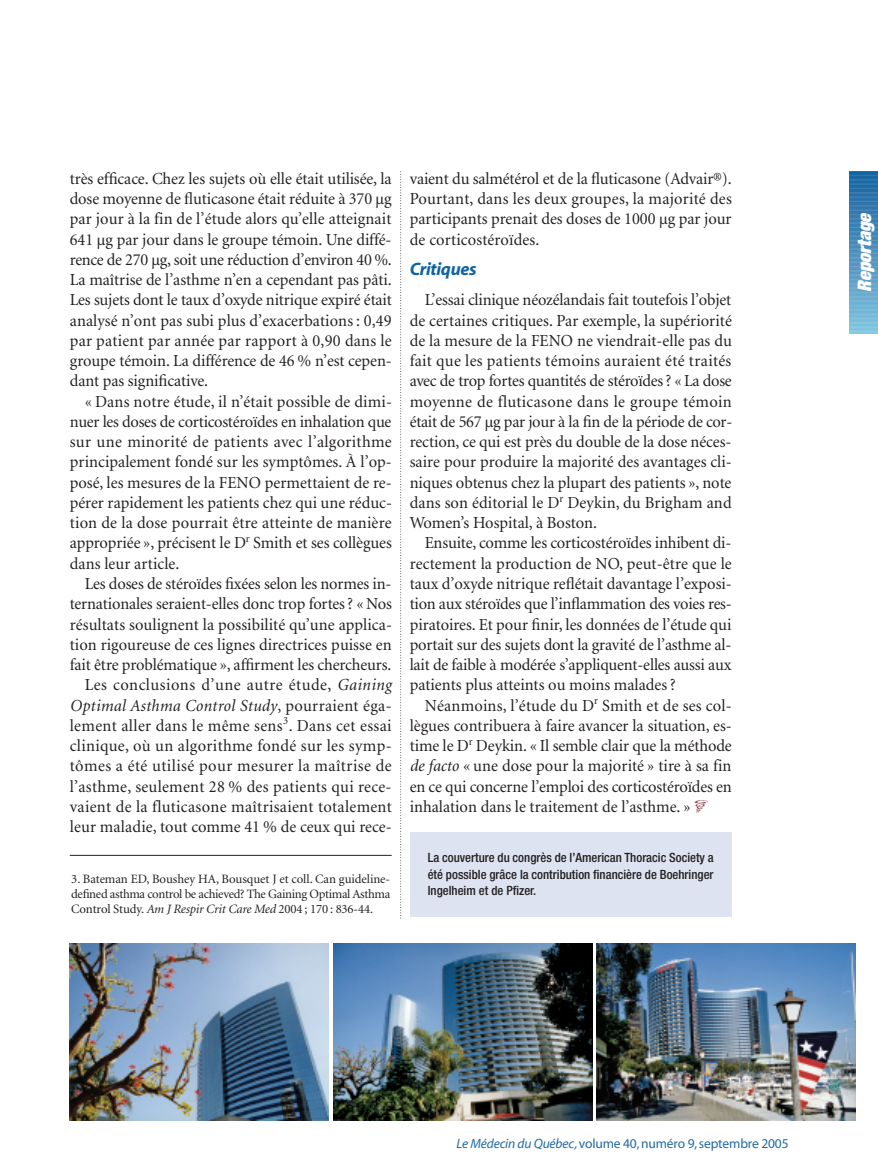
<style>
.page{position:relative;width:878px;height:1175px;background:#fff}
.page>*{position:absolute;margin:0;border:0;box-sizing:border-box;transform-origin:0 0}
.t1{font:italic 900 expanded 18.75px "Helvetica Neue";color:#fff}
.t2{font:italic 700 18px "Myriad";letter-spacing:-.02em;color:#0e64a1}
.t3{font:16.8px/20.2px "Minion";color:#231f20;text-align:justify}
.t4{font:13.5px "Myriad";letter-spacing:-.01em;color:#216aa5}
.t5{font:12.75px/15px "Minion";letter-spacing:-.025em;color:#231f20;text-align:justify}
.t6{font:500 condensed 12.75px/16.5px "Helvetica Neue";color:#231f20;text-align:justify}
.s1{font-style:italic}
</style>
<div class="page">
<svg style="left:400px;top:172px;width:1px;height:746px"></svg>
<svg style="left:849px;top:172px;width:29px;height:162px"></svg>
<hr style="left:70px;top:855px;width:322px;height:1px;background:#231f20">
<img style="left:70px;top:943px;width:258px;height:177px">
<img style="left:333px;top:943px;width:259px;height:177px">
<img style="left:596px;top:943px;width:259px;height:177px">
<div style="left:410px;top:832px;width:321px;height:84px;background:#dde3f0"></div>
<p class="t3" style="left:70px;top:170px;width:323px">très efficace. Chez les sujets où elle était utilisée, la dose moyenne de fluticasone était réduite à 370 µg par jour à la fin de l’étude alors qu’elle atteignait 641 µg par jour dans le groupe témoin. Une diffé&shy;rence de 270 µg, soit une réduction d’environ 40 %.<br>La maîtrise de l’asthme n’en a cependant pas pâti.<br>Les sujets dont le taux d’oxyde nitrique expiré était analysé n’ont pas subi plus d’exacerbations : 0,49 par patient par année par rapport à 0,90 dans le groupe témoin. La différence de 46 % n’est cepen&shy;dant pas significative.</p>
<p class="t3" style="left:70px;top:392px;width:324px;text-indent:15px">« Dans notre étude, il n’était possible de dimi&shy;nuer les doses de corticostéroïdes en inhalation que sur une minorité de patients avec l’algorithme principalement fondé sur les symptômes. À l’op&shy;posé, les mesures de la FENO permettaient de re&shy;pérer rapidement les patients chez qui une réduc&shy;tion de la dose pourrait être atteinte de manière appropriée », précisent le D<sup>r</sup> Smith et ses collègues dans leur article.</p>
<p class="t3" style="left:70px;top:575px;width:324px;text-align:right">Les doses de stéroïdes fixées selon les normes in&shy;ternationales seraient-elles donc trop fortes ? « Nos résultats soulignent la possibilité qu’une applica&shy;tion rigoureuse de ces lignes directrices puisse en fait être problématique », affirment les chercheurs.<br>Les conclusions d’une autre étude, <span class="s1">Gaining Optimal Asthma Control Study</span>, pourraient éga&shy;lement aller dans le même sens<sup>3</sup>. Dans cet essai clinique, où un algorithme fondé sur les symp&shy;tômes a été utilisé pour mesurer la maîtrise de l’asthme, seulement 28 % des patients qui rece&shy;vaient de la fluticasone maîtrisaient totalement leur maladie, tout comme 41 % de ceux qui rece-</p>
<p class="t5" style="left:71px;top:872px;width:320px">3. Bateman ED, Boushey HA, Bousquet J et coll. Can guideline&shy;defined asthma control be achieved? The Gaining Optimal Asthma Control Study. <span class="s1">Am J Respir Crit Care Med</span> 2004 ; 170 : 836-44.</p>
<p class="t3" style="left:409px;top:170px;width:323px">vaient du salmétérol et de la fluticasone (Advair®).<br>Pourtant, dans les deux groupes, la majorité des participants prenait des doses de 1000 µg par jour de corticostéroïdes.</p>
<p class="t2" style="left:410px;top:262px;width:68px">Critiques</p>
<p class="t3" style="left:409px;top:291px;width:324px;text-indent:15px">L’essai clinique néozélandais fait toutefois l’objet de certaines critiques. Par exemple, la supériorité de la mesure de la FENO ne viendrait-elle pas du fait que les patients témoins auraient été traités avec de trop fortes quantités de stéroïdes ? « La dose moyenne de fluticasone dans le groupe témoin était de 567 µg par jour à la fin de la période de cor&shy;rection, ce qui est près du double de la dose néces&shy;saire pour produire la majorité des avantages cli&shy;niques obtenus chez la plupart des patients », note dans son éditorial le D<sup>r</sup> Deykin, du Brigham and Women’s Hospital, à Boston.</p>
<p class="t3" style="left:410px;top:534px;width:323px;text-indent:15px">Ensuite, comme les corticostéroïdes inhibent di&shy;rectement la production de NO, peut-être que le taux d’oxyde nitrique reflétait davantage l’exposi&shy;tion aux stéroïdes que l’inflammation des voies res&shy;piratoires. Et pour finir, les données de l’étude qui portait sur des sujets dont la gravité de l’asthme al&shy;lait de faible à modérée s’appliquent-elles aussi aux patients plus atteints ou moins malades ?</p>
<p class="t3" style="left:409px;top:696px;width:323px;text-indent:15px">Néanmoins, l’étude du D<sup>r</sup> Smith et de ses col&shy;lègues contribuera à faire avancer la situation, es&shy;time le D<sup>r</sup> Deykin. « Il semble clair que la méthode <span class="s1">de facto</span> « une dose pour la majorité » tire à sa fin en ce qui concerne l’emploi des corticostéroïdes en inhalation dans le traitement de l’asthme. »</p>
<p class="t6" style="left:428px;top:850px;width:287px">La couverture du congrès de l’American Thoracic Society a été possible grâce la contribution financière de Boehringer Ingelheim et de Pfizer.</p>
<p class="t1" style="left:857px;top:291px;width:81px;rotate:-90deg">Reportage</p>
<p class="t4" style="left:456px;top:1138px;width:334px"><span class="s1">Le Médecin du Québec,</span>volume 40,numéro 9,septembre 2005</p>
</div>
